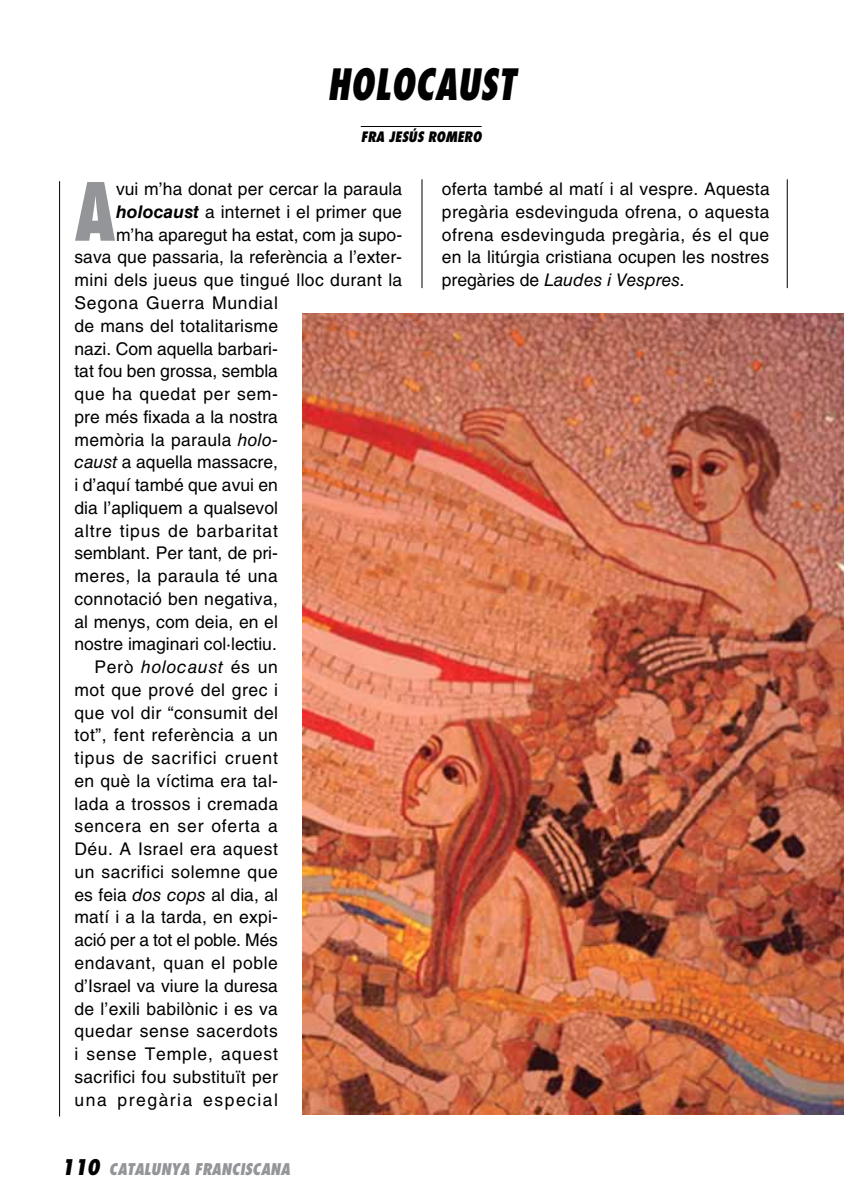
<style>
.page{position:relative;width:844px;height:1191px;background:#fff}
.page>*{position:absolute;margin:0;border:0;box-sizing:border-box;transform-origin:0 0}
.t1{font:800 condensed 77.88px "Futura Std";color:#939598;scale:.87 1}
.t2{font:italic 800 condensed 42px "Futura Std";letter-spacing:.01em;color:#000;scale:.87 1}
.t3{font:17.5px/22.8px "Helvetica LT Std";letter-spacing:.02em;color:#000;text-align:justify}
.t4{font:17.5px "Helvetica LT Std";color:#000}
.t5{font:17.5px "Helvetica LT Std";letter-spacing:.045em;color:#000}
.t6{font:17.5px "Helvetica LT Std";letter-spacing:.05em;color:#000}
.t7{font:17.5px "Helvetica LT Std";letter-spacing:.04em;color:#000}
.t8{font:17.5px "Helvetica LT Std";letter-spacing:-.01em;color:#000}
.t9{font:17.5px "Helvetica LT Std";letter-spacing:.085em;color:#000}
.t10{font:italic 17.5px "Helvetica LT Std";letter-spacing:.04em;color:#000}
.t11{font:italic 800 condensed 15.75px "Futura Std";color:#939598}
.t12{font:italic 800 condensed 14px "Futura Std";color:#000}
.s1{font-weight:700;font-style:italic}
.s2{font-style:italic}
.s3{font-style:normal}
.s4{font-size:21px;color:#000}
</style>
<div class="page">
<hr style="left:360px;top:126px;width:121px;height:1px;background:#000">
<img style="left:303px;top:313px;width:540px;height:801px">
<hr style="left:786px;top:179px;width:1px;height:109px;background:#000">
<hr style="left:59px;top:181px;width:1px;height:935px;background:#000">
<hr style="left:421px;top:179px;width:1px;height:109px;background:#000">
<h2 class="t2" style="left:327px;top:58px;width:218px">HOLOCAUST</h2>
<p class="t12" style="left:360px;top:128px;width:113px">FRA JESÚS ROMERO</p>
<h1 class="t1" style="left:74px;top:163px;width:49px">A</h1>
<p class="t3" style="left:116px;top:178px;width:287px">vui m’ha donat per cercar la paraula</p>
<p class="t3" style="left:116px;top:200px;width:287px"><span class="s1">holocaust</span> a internet i el primer que</p>
<p class="t4" style="left:116px;top:224px;width:287px">m’ha aparegut ha estat, com ja supo-</p>
<p class="t3" style="left:74px;top:246px;width:329px">sava que passaria, la referència a l’exter-</p>
<p class="t3" style="left:74px;top:269px;width:329px">mini dels jueus que tingué lloc durant la</p>
<p class="t7" style="left:74px;top:293px;width:205px">Segona Guerra Mundial</p>
<p class="t3" style="left:74px;top:314px;width:205px">de mans del totalitarisme</p>
<p class="t4" style="left:74px;top:338px;width:205px">nazi. Com aquella barbari-</p>
<p class="t4" style="left:74px;top:361px;width:205px">tat fou ben grossa, sembla</p>
<p class="t3" style="left:74px;top:382px;width:205px">que ha quedat per sem-</p>
<p class="t4" style="left:74px;top:406px;width:205px">pre més fixada a la nostra</p>
<p class="t3" style="left:74px;top:428px;width:205px">memòria la paraula <span class="s2">holo-</span></p>
<p class="t4" style="left:74px;top:452px;width:205px"><span class="s2">caust</span> a aquella massacre,</p>
<p class="t4" style="left:74px;top:475px;width:205px">i d’aquí també que avui en</p>
<p class="t4" style="left:74px;top:497px;width:205px">dia l’apliquem a qualsevol</p>
<p class="t5" style="left:74px;top:520px;width:205px">altre tipus de barbaritat</p>
<p class="t4" style="left:74px;top:543px;width:205px">semblant. Per tant, de pri-</p>
<p class="t3" style="left:74px;top:564px;width:205px">meres, la paraula té una</p>
<p class="t3" style="left:74px;top:587px;width:205px">connotació ben negativa,</p>
<p class="t3" style="left:74px;top:610px;width:205px">al menys, com deia, en el</p>
<p class="t4" style="left:74px;top:634px;width:204px">nostre imaginari col·lectiu.</p>
<p class="t10" style="left:94px;top:657px;width:185px"><span class="s3">Però</span> holocaust <span class="s3">és un</span></p>
<p class="t3" style="left:74px;top:678px;width:205px">mot que prové del grec i</p>
<p class="t3" style="left:74px;top:701px;width:205px">que vol dir “consumit del</p>
<p class="t3" style="left:74px;top:724px;width:205px">tot”, fent referència a un</p>
<p class="t6" style="left:74px;top:748px;width:205px">tipus de sacrifici cruent</p>
<p class="t3" style="left:74px;top:769px;width:205px">en què la víctima era tal-</p>
<p class="t3" style="left:74px;top:792px;width:205px">lada a trossos i cremada</p>
<p class="t5" style="left:74px;top:816px;width:205px">sencera en ser oferta a</p>
<p class="t3" style="left:74px;top:837px;width:205px">Déu. A Israel era aquest</p>
<p class="t3" style="left:74px;top:860px;width:205px">un sacrifici solemne que</p>
<p class="t3" style="left:74px;top:883px;width:205px">es feia <span class="s2">dos cops</span> al dia, al</p>
<p class="t3" style="left:74px;top:906px;width:205px">matí i a la tarda, en expi-</p>
<p class="t8" style="left:74px;top:930px;width:205px">ació per a tot el poble. Més</p>
<p class="t3" style="left:74px;top:951px;width:205px">endavant, quan el poble</p>
<p class="t4" style="left:74px;top:975px;width:205px">d’Israel va viure la duresa</p>
<p class="t3" style="left:74px;top:997px;width:205px">de l’exili babilònic i es va</p>
<p class="t7" style="left:74px;top:1021px;width:205px">quedar sense sacerdots</p>
<p class="t6" style="left:74px;top:1043px;width:205px">i sense Temple, aquest</p>
<p class="t3" style="left:74px;top:1065px;width:205px">sacrifici fou substituït per</p>
<p class="t9" style="left:74px;top:1089px;width:205px">una pregària especial</p>
<p class="t11" style="left:61px;top:1159px;width:230px"><span class="s4">110</span> CATALUNYA FRANCISCANA</p>
<p class="t3" style="left:442px;top:178px;width:329px">oferta també al matí i al vespre. Aquesta pregària esdevinguda ofrena, o aquesta ofrena esdevinguda pregària, és el que en la litúrgia cristiana ocupen les nostres pregàries de <span class="s2">Laudes i Vespres.</span></p>
</div>
